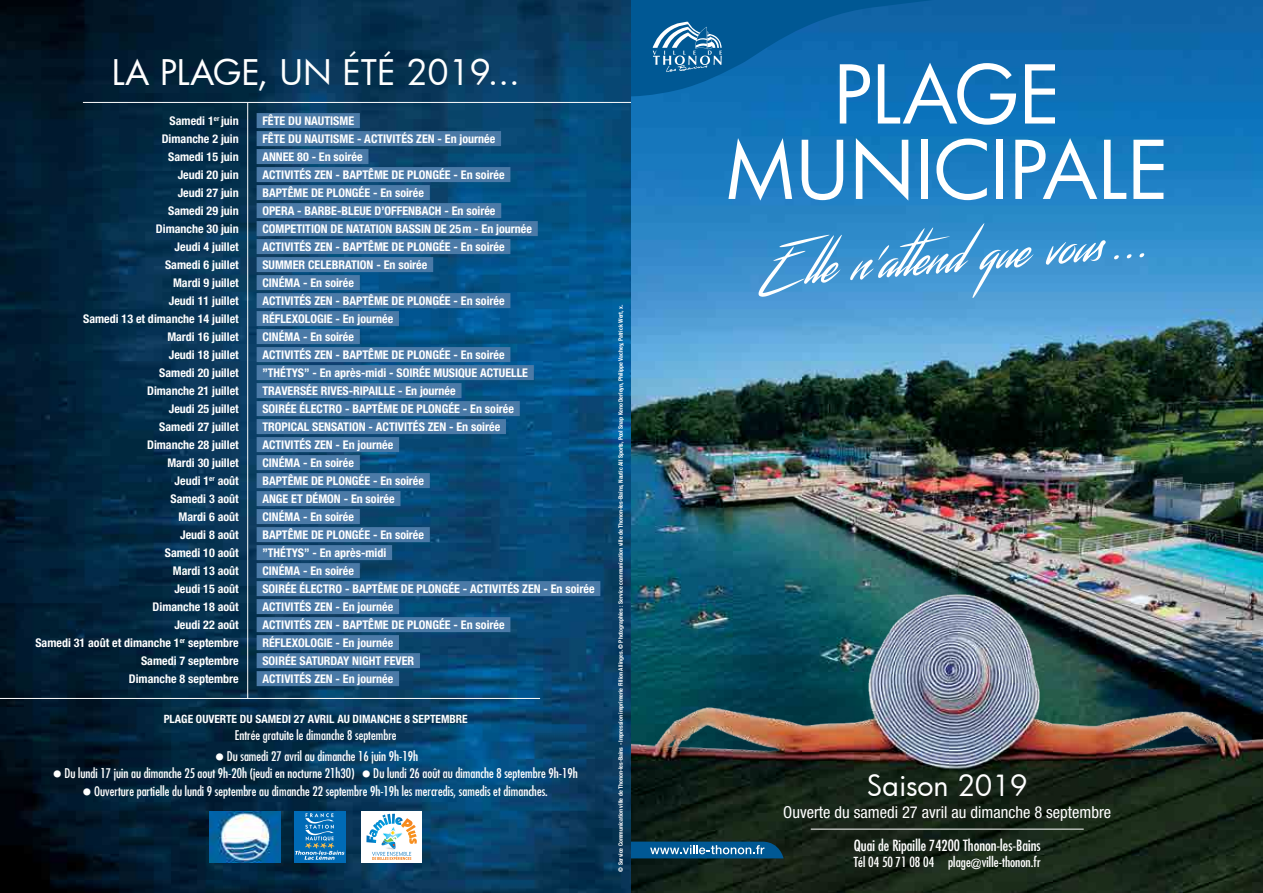
<style>
.page{position:relative;width:1263px;height:893px;background:#fff}
.page>*{position:absolute;margin:0;border:0;box-sizing:border-box;transform-origin:0 0}
.t1{font:78.6px/75.4px "Futura";color:#fff;text-align:center}
.t2{font:34.5px "Futura";color:#fff}
.t3{font:28.5px "Futura";color:#fff}
.t4{font:condensed 16.5px "Helvetica Neue LT Std";color:#fff}
.t5{font:condensed 15px "Futura";color:#fff}
.t6{font:condensed 13.5px "Futura";color:#fff}
.t7{font:condensed 13.05px "Futura";color:#fff}
.t8{font:700 condensed 12px/18px "Helvetica Neue LT Std";color:#fff}
.t9{font:700 condensed 11.4px "Helvetica Neue LT Std";color:#fff}
.t10{font:700 condensed 6px "Helvetica Neue LT Std";color:#fff}
</style>
<div class="page">
<img style="left:0;top:0;width:631px;height:893px">
<div style="left:294px;top:811px;width:51px;height:51px;background:#006bb6"></div>
<svg style="left:295px;top:813px;width:49px;height:47px"></svg>
<img style="left:209px;top:811px;width:71px;height:51px">
<div style="left:361px;top:811px;width:61px;height:51px;background:#fff"></div>
<svg style="left:366px;top:814px;width:51px;height:46px"></svg>
<div style="left:257px;top:113px;width:103px;height:15px;background:#4b7aa7"></div>
<div style="left:257px;top:131px;width:244px;height:15px;background:#4b7aa7"></div>
<div style="left:257px;top:149px;width:111px;height:15px;background:#4b7aa7"></div>
<div style="left:257px;top:167px;width:253px;height:15px;background:#4b7aa7"></div>
<div style="left:257px;top:185px;width:173px;height:15px;background:#4b7aa7"></div>
<div style="left:257px;top:203px;width:244px;height:15px;background:#4b7aa7"></div>
<div style="left:257px;top:221px;width:281px;height:15px;background:#4b7aa7"></div>
<div style="left:257px;top:239px;width:253px;height:15px;background:#4b7aa7"></div>
<div style="left:257px;top:257px;width:176px;height:15px;background:#4b7aa7"></div>
<div style="left:257px;top:275px;width:103px;height:15px;background:#4b7aa7"></div>
<div style="left:257px;top:293px;width:253px;height:15px;background:#4b7aa7"></div>
<div style="left:257px;top:311px;width:142px;height:15px;background:#4b7aa7"></div>
<div style="left:257px;top:329px;width:103px;height:15px;background:#4b7aa7"></div>
<div style="left:257px;top:347px;width:253px;height:15px;background:#4b7aa7"></div>
<div style="left:257px;top:365px;width:277px;height:15px;background:#4b7aa7"></div>
<div style="left:257px;top:383px;width:204px;height:15px;background:#4b7aa7"></div>
<div style="left:257px;top:401px;width:263px;height:15px;background:#4b7aa7"></div>
<div style="left:257px;top:419px;width:249px;height:15px;background:#4b7aa7"></div>
<div style="left:257px;top:437px;width:142px;height:15px;background:#4b7aa7"></div>
<div style="left:257px;top:455px;width:103px;height:15px;background:#4b7aa7"></div>
<div style="left:257px;top:473px;width:173px;height:15px;background:#4b7aa7"></div>
<div style="left:257px;top:491px;width:143px;height:15px;background:#4b7aa7"></div>
<div style="left:257px;top:509px;width:103px;height:15px;background:#4b7aa7"></div>
<div style="left:257px;top:527px;width:173px;height:15px;background:#4b7aa7"></div>
<div style="left:257px;top:545px;width:135px;height:15px;background:#4b7aa7"></div>
<div style="left:257px;top:563px;width:103px;height:15px;background:#4b7aa7"></div>
<div style="left:257px;top:581px;width:343px;height:15px;background:#4b7aa7"></div>
<div style="left:257px;top:599px;width:142px;height:15px;background:#4b7aa7"></div>
<div style="left:257px;top:617px;width:253px;height:15px;background:#4b7aa7"></div>
<div style="left:257px;top:635px;width:142px;height:15px;background:#4b7aa7"></div>
<div style="left:257px;top:653px;width:163px;height:15px;background:#4b7aa7"></div>
<div style="left:257px;top:671px;width:142px;height:15px;background:#4b7aa7"></div>
<hr style="left:83px;top:102px;width:559px;height:1px;background:#fff">
<hr style="left:0;top:698px;width:540px;height:1px;background:#fff">
<hr style="left:247px;top:102px;width:1px;height:596px;background:#fff">
<img style="left:631px;top:0;width:632px;height:579px">
<svg style="left:631px;top:0;width:361px;height:97px;background:#0f67a8"></svg>
<svg style="left:758px;top:223px;width:386px;height:75px;background:#529fd5"></svg>
<img style="left:631px;top:579px;width:632px;height:314px">
<svg style="left:631px;top:842px;width:153px;height:16px;background:#256d9e"></svg>
<hr style="left:811px;top:829px;width:273px;height:1px;background:#fff">
<h2 class="t2" style="left:112px;top:49px;width:409px">LA PLAGE, UN ÉTÉ 2019...</h2>
<h1 class="t1" style="left:725px;top:55px;width:446px">PLAGE<br>MUNICIPALE</h1>
<p class="t8" style="left:262px;top:112px;width:334px">FÊTE DU NAUTISME<br>FÊTE DU NAUTISME - ACTIVITÉS ZEN - En journée<br>ANNEE 80 - En soirée<br>ACTIVITÉS ZEN - BAPTÊME DE PLONGÉE - En soirée<br>BAPTÊME DE PLONGÉE - En soirée<br>OPERA - BARBE-BLEUE D’OFFENBACH - En soirée<br>COMPETITION DE NATATION BASSIN DE 25m - En journée<br>ACTIVITÉS ZEN - BAPTÊME DE PLONGÉE - En soirée<br>SUMMER CELEBRATION - En soirée<br>CINÉMA - En soirée<br>ACTIVITÉS ZEN - BAPTÊME DE PLONGÉE - En soirée<br>RÉFLEXOLOGIE - En journée<br>CINÉMA - En soirée<br>ACTIVITÉS ZEN - BAPTÊME DE PLONGÉE - En soirée<br>’’THÉTYS’’ - En après-midi - SOIRÉE MUSIQUE ACTUELLE<br>TRAVERSÉE RIVES-RIPAILLE - En journée<br>SOIRÉE ÉLECTRO - BAPTÊME DE PLONGÉE - En soirée<br>TROPICAL SENSATION - ACTIVITÉS ZEN - En soirée<br>ACTIVITÉS ZEN - En journée<br>CINÉMA - En soirée<br>BAPTÊME DE PLONGÉE - En soirée<br>ANGE ET DÉMON - En soirée<br>CINÉMA - En soirée<br>BAPTÊME DE PLONGÉE - En soirée<br>’’THÉTYS’’ - En après-midi<br>CINÉMA - En soirée<br>SOIRÉE ÉLECTRO - BAPTÊME DE PLONGÉE - ACTIVITÉS ZEN - En soirée ACTIVITÉS ZEN - En journée<br>ACTIVITÉS ZEN - BAPTÊME DE PLONGÉE - En soirée<br>RÉFLEXOLOGIE - En journée<br>SOIRÉE SATURDAY NIGHT FEVER<br>ACTIVITÉS ZEN - En journée</p>
<p class="t8" style="left:35px;top:112px;width:205px;text-align:right">Samedi 1<sup>er</sup> juin<br>Dimanche 2 juin<br>Samedi 15 juin<br>Jeudi 20 juin<br>Jeudi 27 juin<br>Samedi 29 juin<br>Dimanche 30 juin<br>Jeudi 4 juillet<br>Samedi 6 juillet<br>Mardi 9 juillet<br>Jeudi 11 juillet<br>Samedi 13 et dimanche 14 juillet<br>Mardi 16 juillet<br>Jeudi 18 juillet<br>Samedi 20 juillet<br>Dimanche 21 juillet<br>Jeudi 25 juillet<br>Samedi 27 juillet<br>Dimanche 28 juillet<br>Mardi 30 juillet<br>Jeudi 1<sup>er</sup> août<br>Samedi 3 août<br>Mardi 6 août<br>Jeudi 8 août<br>Samedi 10 août<br>Mardi 13 août<br>Jeudi 15 août<br>Dimanche 18 août<br>Jeudi 22 août<br>Samedi 31 août et dimanche 1<sup>er</sup> septembre<br>Samedi 7 septembre<br>Dimanche 8 septembre</p>
<p class="t10" style="left:617px;top:872px;width:568px;rotate:-90deg">© Service Communication ville de Thonon-les-Bains - Impression imprimerie Fillion Allinges. © Photographies : Service communication ville de Thonon-les-Bains, Nautic All Sports, Pool Snap Keno Derleyn, Philippe Vachey, Patrick Wert, x.</p>
<p class="t9" style="left:164px;top:712px;width:306px">PLAGE OUVERTE DU SAMEDI 27 AVRIL AU DIMANCHE 8 SEPTEMBRE</p>
<p class="t7" style="left:235px;top:727px;width:163px">Entrée gratuite le dimanche 8 septembre</p>
<p class="t7" style="left:216px;top:748px;width:203px">■ Du samedi 27 avril au dimanche 16 juin 9h-19h</p>
<p class="t7" style="left:54px;top:765px;width:525px">■ Du lundi 17 juin au dimanche 25 aout 9h-20h (jeudi en nocturne 21h30) ■ Du lundi 26 août au dimanche 8 septembre 9h-19h</p>
<p class="t7" style="left:84px;top:782px;width:466px">■ Ouverture partielle du lundi 9 septembre au dimanche 22 septembre 9h-19h les mercredis, samedis et dimanches.</p>
<h3 class="t3" style="left:867px;top:766px;width:162px">Saison 2019</h3>
<h3 class="t4" style="left:783px;top:802px;width:330px">Ouverte du samedi 27 avril au dimanche 8 septembre</h3>
<p class="t5" style="left:854px;top:836px;width:189px">Quai de Ripaille 74200 Thonon-les-Bains</p>
<p class="t6" style="left:854px;top:853px;width:188px">Tél 04 50 71 08 04 plage@ville-thonon.fr</p>
</div>
